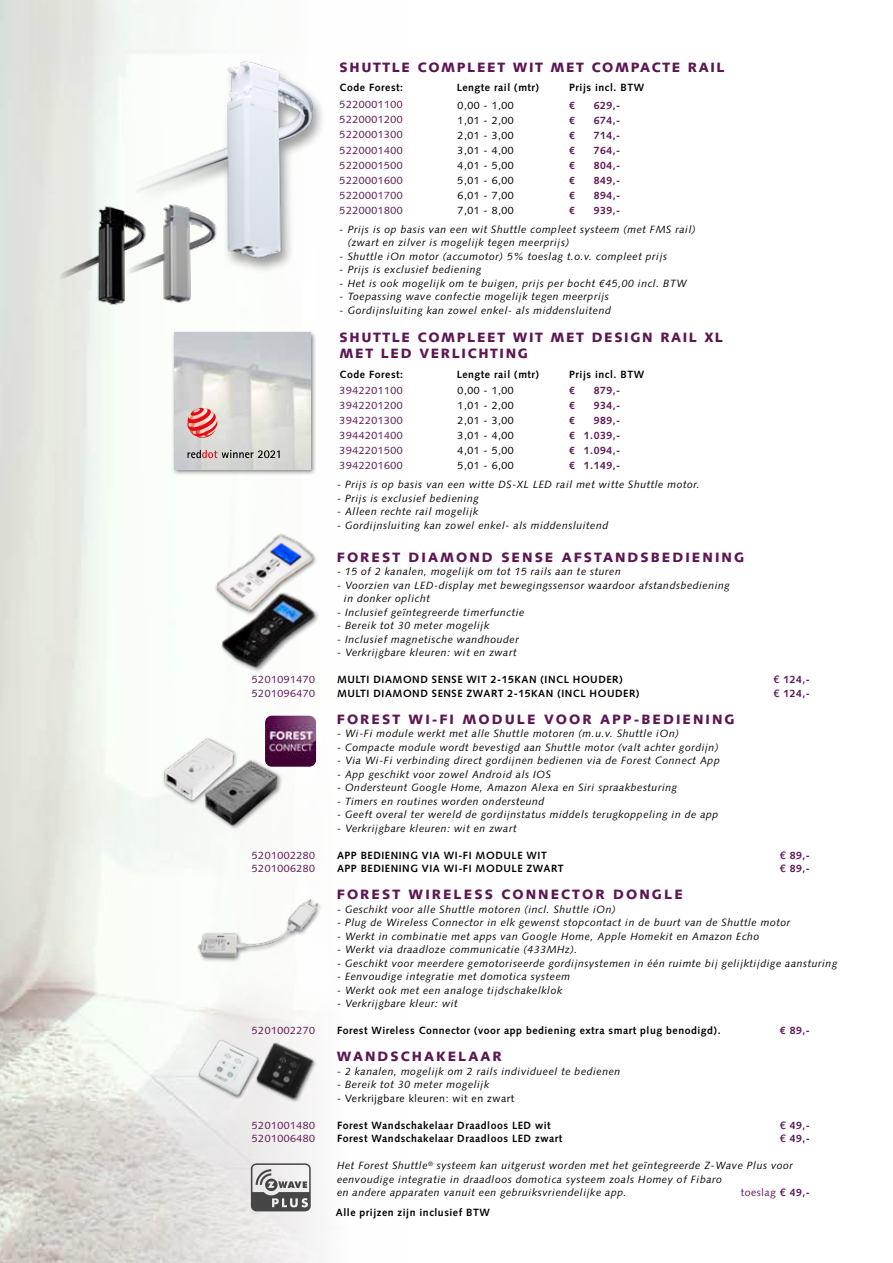
<style>
.page{position:relative;width:893px;height:1263px;background:#fff}
.page>*{position:absolute;margin:0;border:0;box-sizing:border-box;transform-origin:0 0}
.t1{font:900 13.5px "Syntax";letter-spacing:.15em;color:#5c1653}
.t2{font:900 13.5px/16.5px "Syntax";letter-spacing:.12em;color:#5c1653}
.t3{font:italic 10.5px/13.5px "Syntax";letter-spacing:.05em;color:#000}
.t4{font:700 10.5px "Syntax";letter-spacing:.05em;color:#000}
.t5{font:10.5px/15px "Syntax";letter-spacing:.05em;color:#5c1653;text-align:justify}
.t6{font:10.5px/15px "Syntax";letter-spacing:.05em;color:#000;text-align:justify}
.t7{font:700 10.5px/15px "Syntax";letter-spacing:.05em;color:#5c1653;text-align:justify}
.s1{font-family:"Helvetica Neue";font-weight:500}
.s2{font-style:italic}
.s3{font-weight:700}
</style>
<div class="page">
<img style="left:0;top:0;width:318px;height:1263px">
<img style="left:195px;top:1032px;width:49px;height:72px">
<img style="left:244px;top:1026px;width:74px;height:88px">
<img style="left:206px;top:571px;width:112px;height:129px">
<img style="left:210px;top:525px;width:109px;height:136px">
<svg style="left:251px;top:1163px;width:60px;height:48px"></svg>
<div style="left:161px;top:737px;width:122px;height:94px;background:#f3f7f4"></div>
<img style="left:143px;top:732px;width:109px;height:73px">
<img style="left:190px;top:754px;width:114px;height:76px">
<img style="left:265px;top:716px;width:51px;height:51px">
<img style="left:178px;top:871px;width:143px;height:117px">
<div style="left:133px;top:60px;width:193px;height:215px;background:#fefefe"></div>
<img style="left:136px;top:47px;width:186px;height:222px">
<img style="left:107px;top:178px;width:166px;height:166px">
<img style="left:39px;top:172px;width:166px;height:166px">
<div style="left:171px;top:330px;width:145px;height:145px;background:#000;opacity:.5"></div>
<img style="left:175px;top:333px;width:136px;height:136px">
<svg style="left:188px;top:450px;width:92px;height:8px"></svg>
<svg style="left:187px;top:408px;width:30px;height:30px"></svg>
<p class="t2" style="left:340px;top:59px;width:387px">SHUTTLE COMPLEET WIT MET COMPACTE RAIL</p>
<p class="t4" style="left:340px;top:82px;width:65px">Code Forest:</p>
<p class="t4" style="left:457px;top:82px;width:84px">Lengte rail (mtr)</p>
<p class="t4" style="left:569px;top:82px;width:77px">Prijs incl. BTW</p>
<p class="t5" style="left:340px;top:97px;width:65px">5220001100<br>5220001200<br>5220001300<br>5220001400<br>5220001500<br>5220001600<br>5220001700<br>5220001800</p>
<p class="t6" style="left:458px;top:97px;width:58px">0,00 - 1,00<br>1,01 - 2,00<br>2,01 - 3,00<br>3,01 - 4,00<br>4,01 - 5,00<br>5,01 - 6,00<br>6,01 - 7,00<br>7,01 - 8,00</p>
<p class="t7" style="left:569px;top:97px;width:7px">€</p>
<p class="t7" style="left:594px;top:97px;width:28px">629,-</p>
<p class="t7" style="left:569px;top:112px;width:7px">€</p>
<p class="t7" style="left:594px;top:112px;width:28px">674,-</p>
<p class="t7" style="left:569px;top:127px;width:7px">€</p>
<p class="t7" style="left:594px;top:127px;width:28px">714,-</p>
<p class="t7" style="left:569px;top:142px;width:7px">€</p>
<p class="t7" style="left:594px;top:142px;width:28px">764,-</p>
<p class="t7" style="left:569px;top:157px;width:7px">€</p>
<p class="t7" style="left:594px;top:157px;width:28px">804,-</p>
<p class="t7" style="left:569px;top:172px;width:7px">€</p>
<p class="t7" style="left:594px;top:172px;width:28px">849,-</p>
<p class="t7" style="left:569px;top:187px;width:7px">€</p>
<p class="t7" style="left:594px;top:187px;width:28px">894,-</p>
<p class="t7" style="left:569px;top:203px;width:7px">€</p>
<p class="t7" style="left:594px;top:203px;width:28px">939,-</p>
<p class="t3" style="left:348px;top:222px;width:349px;text-indent:-8px">- Prijs is op basis van een wit Shuttle compleet systeem (met FMS rail) (zwart en zilver is mogelijk tegen meerprijs)</p>
<p class="t3" style="left:340px;top:249px;width:329px">- Shuttle iOn motor (accumotor) 5% toeslag t.o.v. compleet prijs</p>
<p class="t3" style="left:340px;top:263px;width:143px">- Prijs is exclusief bediening</p>
<p class="t3" style="left:340px;top:276px;width:349px">- Het is ook mogelijk om te buigen, prijs per bocht €45,00 incl. BTW</p>
<p class="t3" style="left:340px;top:290px;width:271px">- Toepassing wave confectie mogelijk tegen meerprijs</p>
<p class="t3" style="left:340px;top:303px;width:273px">- Gordijnsluiting kan zowel enkel- als middensluitend</p>
<p class="t2" style="left:340px;top:329px;width:385px">SHUTTLE COMPLEET WIT MET DESIGN RAIL XL<br>MET LED VERLICHTING</p>
<p class="t4" style="left:340px;top:368px;width:65px">Code Forest:</p>
<p class="t4" style="left:457px;top:368px;width:84px">Lengte rail (mtr)</p>
<p class="t4" style="left:569px;top:368px;width:77px">Prijs incl. BTW</p>
<p class="t5" style="left:340px;top:383px;width:65px">3942201100<br>3942201200<br>3942201300<br>3944201400<br>3942201500<br>3942201600</p>
<p class="t6" style="left:458px;top:383px;width:58px">0,00 - 1,00<br>1,01 - 2,00<br>2,01 - 3,00<br>3,01 - 4,00<br>4,01 - 5,00<br>5,01 - 6,00</p>
<p class="t7" style="left:569px;top:383px;width:7px">€</p>
<p class="t7" style="left:594px;top:383px;width:28px">879,-</p>
<p class="t7" style="left:569px;top:398px;width:7px">€</p>
<p class="t7" style="left:594px;top:398px;width:28px">934,-</p>
<p class="t7" style="left:569px;top:413px;width:7px">€</p>
<p class="t7" style="left:569px;top:413px;width:53px;text-indent:24px">989,- € 1.039,- € 1.094,- € 1.149,-</p>
<p class="t3" style="left:337px;top:478px;width:364px">- Prijs is op basis van een witte DS-XL LED rail met witte Shuttle motor.</p>
<p class="t3" style="left:337px;top:491px;width:143px">- Prijs is exclusief bediening</p>
<p class="t3" style="left:337px;top:505px;width:143px">- Alleen rechte rail mogelijk</p>
<p class="t3" style="left:337px;top:518px;width:273px">- Gordijnsluiting kan zowel enkel- als middensluitend</p>
<p class="t1" style="left:337px;top:549px;width:409px">FOREST DIAMOND SENSE AFSTANDSBEDIENING</p>
<p class="t3" style="left:337px;top:565px;width:285px">- 15 of 2 kanalen, mogelijk om tot 15 rails aan te sturen</p>
<p class="t3" style="left:344px;top:578px;width:387px;text-indent:-7px">- Voorzien van LED-display met bewegingssensor waardoor afstandsbediening in donker oplicht</p>
<p class="t3" style="left:337px;top:605px;width:189px">- Inclusief geïntegreerde timerfunctie</p>
<p class="t3" style="left:337px;top:619px;width:154px">- Bereik tot 30 meter mogelijk</p>
<p class="t3" style="left:337px;top:632px;width:183px">- Inclusief magnetische wandhouder</p>
<p class="t3" style="left:337px;top:646px;width:181px">- Verkrijgbare kleuren: wit en zwart</p>
<p class="t5" style="left:252px;top:672px;width:65px">5201091470</p>
<p class="t4" style="left:337px;top:674px;width:287px">MULTI DIAMOND SENSE WIT 2-15KAN (INCL HOUDER)</p>
<p class="t7" style="left:774px;top:672px;width:38px"><span class="s1">€</span> 124,-</p>
<p class="t5" style="left:252px;top:686px;width:65px">5201096470</p>
<p class="t4" style="left:337px;top:687px;width:304px">MULTI DIAMOND SENSE ZWART 2-15KAN (INCL HOUDER)</p>
<p class="t7" style="left:774px;top:686px;width:38px"><span class="s1">€</span> 124,-</p>
<p class="t1" style="left:337px;top:711px;width:399px">FOREST WI-FI MODULE VOOR APP-BEDIENING</p>
<p class="t3" style="left:337px;top:727px;width:343px">- Wi-Fi module werkt met alle Shuttle motoren (m.u.v. Shuttle iOn)</p>
<p class="t3" style="left:337px;top:740px;width:383px">- Compacte module wordt bevestigd aan Shuttle motor (valt achter gordijn)</p>
<p class="t3" style="left:337px;top:754px;width:384px">- Via Wi-Fi verbinding direct gordijnen bedienen via de Forest Connect App</p>
<p class="t3" style="left:337px;top:767px;width:216px">- App geschikt voor zowel Android als IOS</p>
<p class="t3" style="left:337px;top:781px;width:342px">- Ondersteunt Google Home, Amazon Alexa en Siri spraakbesturing</p>
<p class="t3" style="left:337px;top:794px;width:209px">- Timers en routines worden ondersteund</p>
<p class="t3" style="left:337px;top:808px;width:383px">- Geeft overal ter wereld de gordijnstatus middels terugkoppeling in de app</p>
<p class="t3" style="left:337px;top:821px;width:181px">- Verkrijgbare kleuren: wit en zwart</p>
<p class="t5" style="left:252px;top:848px;width:65px">5201002280</p>
<p class="t4" style="left:337px;top:849px;width:211px">APP BEDIENING VIA WI-FI MODULE WIT</p>
<p class="t7" style="left:780px;top:848px;width:32px"><span class="s1">€</span> 89,-</p>
<p class="t5" style="left:252px;top:861px;width:65px">5201006280</p>
<p class="t4" style="left:337px;top:863px;width:228px">APP BEDIENING VIA WI-FI MODULE ZWART</p>
<p class="t7" style="left:780px;top:861px;width:32px"><span class="s1">€</span> 89,-</p>
<p class="t1" style="left:337px;top:887px;width:347px">FOREST WIRELESS CONNECTOR DONGLE</p>
<p class="t3" style="left:337px;top:902px;width:280px">- Geschikt voor alle Shuttle motoren (incl. Shuttle iOn)</p>
<p class="t3" style="left:337px;top:916px;width:455px">- Plug de Wireless Connector in elk gewenst stopcontact in de buurt van de Shuttle motor</p>
<p class="t3" style="left:337px;top:929px;width:424px">- Werkt in combinatie met apps van Google Home, Apple Homekit en Amazon Echo</p>
<p class="t3" style="left:337px;top:943px;width:242px">- Werkt via draadloze communicatie (433MHz).</p>
<p class="t3" style="left:337px;top:956px;width:502px">- Geschikt voor meerdere gemotoriseerde gordijnsystemen in één ruimte bij gelijktijdige aansturing</p>
<p class="t3" style="left:337px;top:970px;width:235px">- Eenvoudige integratie met domotica systeem</p>
<p class="t3" style="left:337px;top:983px;width:227px">- Werkt ook met een analoge tijdschakelklok</p>
<p class="t3" style="left:337px;top:997px;width:122px">- Verkrijgbare kleur: wit</p>
<p class="t5" style="left:252px;top:1023px;width:65px">5201002270</p>
<p class="t4" style="left:337px;top:1025px;width:385px">Forest Wireless Connector (voor app bediening extra smart plug benodigd).</p>
<p class="t7" style="left:780px;top:1023px;width:32px">€ 89,-</p>
<p class="t1" style="left:337px;top:1049px;width:166px">WANDSCHAKELAAR</p>
<p class="t3" style="left:337px;top:1064px;width:285px">- 2 kanalen, mogelijk om 2 rails individueel te bedienen</p>
<p class="t3" style="left:337px;top:1078px;width:154px">- Bereik tot 30 meter mogelijk</p>
<p class="t6" style="left:337px;top:1091px;width:179px"><span class="s2">-</span> Verkrijgbare kleuren: wit en zwart</p>
<p class="t5" style="left:252px;top:1118px;width:65px">5201001480</p>
<p class="t4" style="left:337px;top:1119px;width:215px">Forest Wandschakelaar Draadloos LED wit</p>
<p class="t7" style="left:780px;top:1118px;width:32px"><span class="s1">€</span> 49,-</p>
<p class="t5" style="left:252px;top:1131px;width:65px">5201006480</p>
<p class="t4" style="left:337px;top:1133px;width:227px">Forest Wandschakelaar Draadloos LED zwart</p>
<p class="t7" style="left:780px;top:1131px;width:32px"><span class="s1">€</span> 49,-</p>
<p class="t3" style="left:337px;top:1159px;width:458px">Het Forest Shuttle<sup>®</sup> systeem kan uitgerust worden met het geïntegreerde Z-Wave Plus voor eenvoudige integratie in draadloos domotica systeem zoals Homey of Fibaro<br>en andere apparaten vanuit een gebruiksvriendelijke app.</p>
<p class="t5" style="left:741px;top:1185px;width:71px">toeslag <span class="s1">€</span> <span class="s3">49,-</span></p>
<p class="t4" style="left:336px;top:1206px;width:156px">Alle prijzen zijn inclusief BTW</p>
</div>
